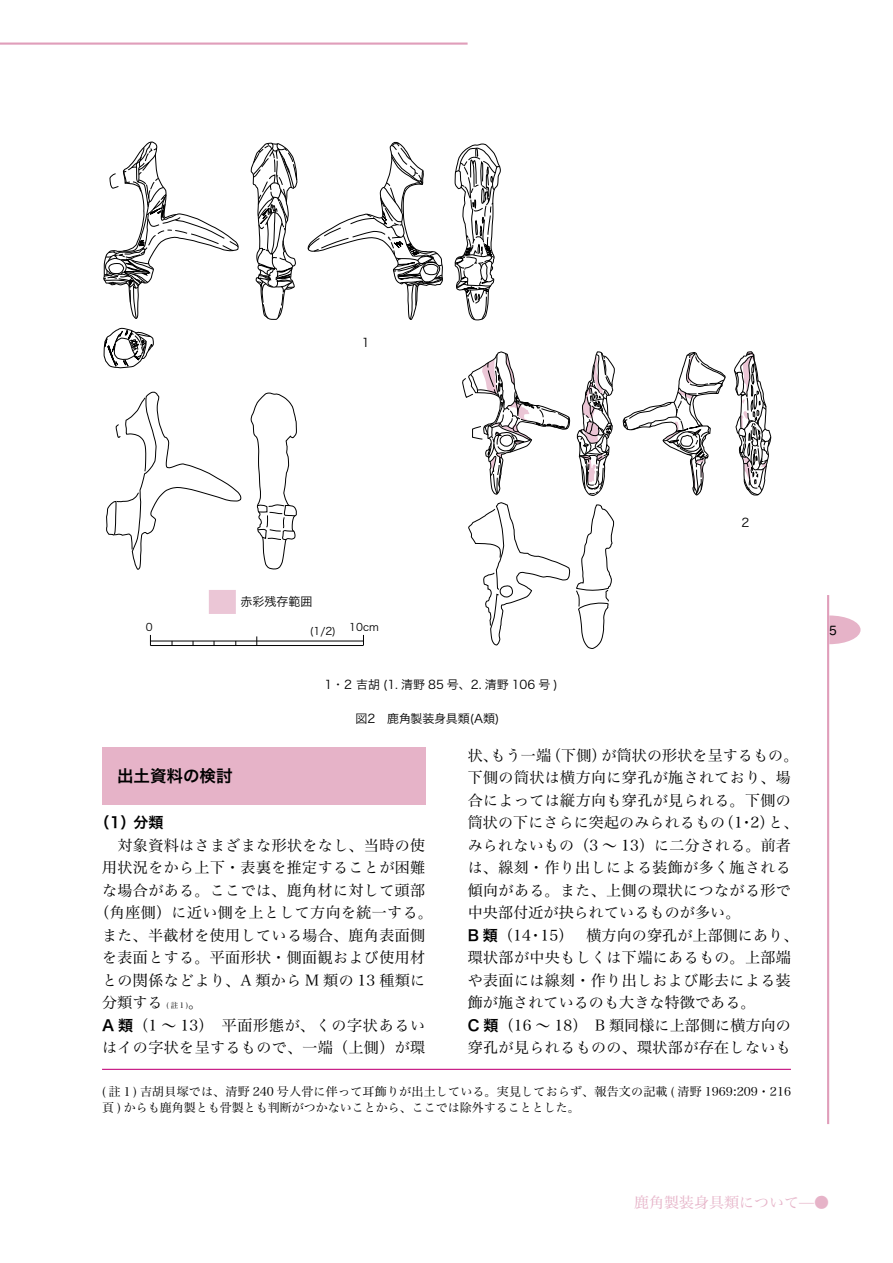
<style>
.page{position:relative;width:893px;height:1263px;background:#fff}
.page>*{position:absolute;margin:0;border:0;box-sizing:border-box;transform-origin:0 0}
.óvé{font:16.5px "Hira Kaku Pro W6";color:#000}
.óvé-2{font:15px/22.5px "Hira Min Pro W3";letter-spacing:.03em;color:#000}
.t1{font:15px "Hira Min Pro W3";color:#e6b3c8}
.óvé-3{font:15px "Hira Kaku Pro W6";color:#000}
.óvé-4{font:12px/15.9px "Hira Min Pro W3";color:#000}
.t2{font:12px "Hira Kaku Pro W3";color:#000}
.t3{font:12px "Hira Maru Pro W4";color:#000}
.t4{font:10.5px "Hira Kaku Pro W3";color:#000}
.s1{font-size:7.5px}
.s2{font-family:"Hira Kaku Pro W6"}
</style>
<div class="page">
<svg style="left:829px;top:615px;width:31px;height:29px"></svg>
<hr style="left:827px;top:595px;width:2px;height:529px;background:#e09eba">
<hr style="left:0;top:43px;width:468px;height:2px;background:#e09eba">
<div style="left:102px;top:748px;width:323px;height:57px;background:#e6b3c8"></div>
<hr style="left:102px;top:1069px;width:689px;height:1px;background:#c10077">
<svg style="left:106px;top:391px;width:136px;height:178px"></svg>
<svg style="left:250px;top:392px;width:47px;height:177px"></svg>
<svg style="left:307px;top:142px;width:136px;height:178px"></svg>
<svg style="left:103px;top:141px;width:136px;height:178px"></svg>
<svg style="left:250px;top:142px;width:48px;height:177px"></svg>
<svg style="left:454px;top:143px;width:47px;height:177px"></svg>
<svg style="left:103px;top:327px;width:51px;height:41px"></svg>
<svg style="left:468px;top:502px;width:102px;height:143px"></svg>
<svg style="left:576px;top:504px;width:38px;height:144px"></svg>
<svg style="left:462px;top:351px;width:108px;height:143px"></svg>
<svg style="left:576px;top:351px;width:39px;height:144px"></svg>
<svg style="left:622px;top:352px;width:104px;height:143px"></svg>
<svg style="left:734px;top:351px;width:37px;height:144px"></svg>
<div style="left:209px;top:590px;width:27px;height:24px;background:#ebc6d6"></div>
<svg style="left:150px;top:634px;width:214px;height:12px"></svg>
<p class="t2" style="left:362px;top:332px;width:9px">1</p>
<p class="t2" style="left:240px;top:591px;width:73px">赤彩残存範囲</p>
<p class="t4" style="left:146px;top:618px;width:8px">0</p>
<p class="t4" style="left:310px;top:621px;width:28px">(1/2)</p>
<p class="t4" style="left:349px;top:618px;width:31px">10cm</p>
<p class="t2" style="left:324px;top:674px;width:235px">1・2 吉胡 (1. 清野 85 号、2. 清野 106 号 )</p>
<p class="t2" style="left:355px;top:708px;width:146px">図2　鹿角製装身具類(A類)</p>
<p class="t2" style="left:741px;top:512px;width:9px">2</p>
<p class="óvé" style="left:117px;top:760px;width:117px">出土資料の検討</p>
<p class="óvé-3" style="left:95px;top:809px;width:70px">（1）分類</p>
<p class="óvé-2" style="left:102px;top:833px;width:325px">　対象資料はさまざまな形状をなし、当時の使</p>
<p class="óvé-2" style="left:102px;top:855px;width:325px">用状況をから上下・表裏を推定することが困難</p>
<p class="óvé-2" style="left:102px;top:878px;width:325px">な場合がある。ここでは、鹿角材に対して頭部</p>
<p class="óvé-2" style="left:95px;top:900px;width:340px">（角座側）に近い側を上として方向を統一する。</p>
<p class="óvé-2" style="left:102px;top:923px;width:325px">また、半截材を使用している場合、鹿角表面側</p>
<p class="óvé-2" style="left:102px;top:945px;width:325px">を表面とする。平面形状・側面観および使用材</p>
<p class="óvé-2" style="left:102px;top:968px;width:325px">との関係などより、A 類から M 類の 13 種類に</p>
<p class="óvé-2" style="left:102px;top:990px;width:103px">分類する <span class="s1">( 註１)</span>。</p>
<p class="óvé-2" style="left:102px;top:1012px;width:325px"><span class="s2">A 類</span>（1 ～ 13）　平面形態が、くの字状あるいはイの字状を呈するもので、一端（上側）が環</p>
<p class="óvé-2" style="left:468px;top:743px;width:332px">状、もう一端（下側）が筒状の形状を呈するもの。下側の筒状は横方向に穿孔が施されており、場合によっては縦方向も穿孔が見られる。下側の筒状の下にさらに突起のみられるもの（1・2）と、みられないもの（3 ～ 13）に二分される。前者は、線刻・作り出しによる装飾が多く施される傾向がある。また、上側の環状につながる形で中央部付近が抉られているものが多い。</p>
<p class="óvé-2" style="left:468px;top:923px;width:332px"><span class="s2">B 類</span>（14・15）　 横方向の穿孔が上部側にあり、環状部が中央もしくは下端にあるもの。上部端や表面には線刻・作り出しおよび彫去による装飾が施されているのも大きな特徴である。</p>
<p class="óvé-2" style="left:468px;top:1012px;width:325px"><span class="s2">C 類</span>（16 ～ 18）　B 類同様に上部側に横方向の穿孔が見られるものの、環状部が存在しないも</p>
<p class="óvé-4" style="left:102px;top:1082px;width:690px">( 註１) 吉胡貝塚では、清野 240 号人骨に伴って耳飾りが出土している。実見しておらず、報告文の記載 ( 清野 1969:209・216頁 ) からも鹿角製とも骨製とも判断がつかないことから、ここでは除外することとした。</p>
<p class="t3" style="left:829px;top:620px;width:9px">5</p>
<p class="t1" style="left:634px;top:1189px;width:196px">鹿角製装身具類について̶●</p>
</div>
